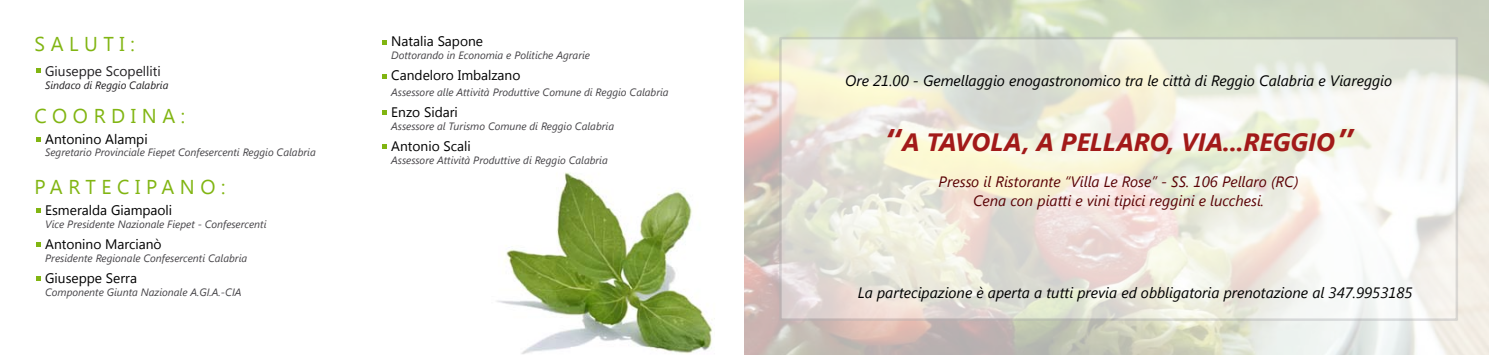
<style>
.page{position:relative;width:1489px;height:355px;background:#fff}
.page>*{position:absolute;margin:0;border:0;box-sizing:border-box;transform-origin:0 0}
.t1{font:italic 700 25px "Segoe UI";color:#a21a19}
.t2{font:20px "Segoe UI";letter-spacing:.28em;color:#81b512}
.t3{font:italic 15px "Segoe UI";color:#000}
.t4{font:italic 15px/18px "Segoe UI";color:#5a0205;text-align:center}
.t5{font:13.75px "Segoe UI";color:#000}
.t6{font:13.75px "Segoe UI";color:#201e21}
.t7{font:italic 10.62px "Segoe UI";color:#454347}
.t8{font:italic 10.62px "Segoe UI";color:#201e21}
.s1{font-size:37.5px}
</style>
<div class="page">
<img style="left:744px;top:0;width:744px;height:354px">
<svg style="left:779px;top:37px;width:678px;height:283px"></svg>
<img style="left:497px;top:172px;width:218px;height:182px">
<svg style="left:37px;top:68px;width:4px;height:4px"></svg>
<svg style="left:37px;top:137px;width:4px;height:4px"></svg>
<svg style="left:37px;top:208px;width:4px;height:4px"></svg>
<svg style="left:37px;top:242px;width:4px;height:4px"></svg>
<svg style="left:37px;top:276px;width:4px;height:4px"></svg>
<svg style="left:382px;top:40px;width:4px;height:4px"></svg>
<svg style="left:382px;top:111px;width:4px;height:4px"></svg>
<svg style="left:382px;top:144px;width:4px;height:4px"></svg>
<svg style="left:382px;top:74px;width:4px;height:4px"></svg>
<h2 class="t2" style="left:35px;top:30px;width:102px">Sal uti:</h2>
<p class="t6" style="left:45px;top:61px;width:117px">Giuseppe Scopelliti</p>
<p class="t8" style="left:45px;top:77px;width:125px">Sindaco di Reggio Calabria</p>
<h2 class="t2" style="left:35px;top:101px;width:152px">Coordina:</h2>
<p class="t5" style="left:45px;top:129px;width:104px">Antonino Alampi</p>
<p class="t7" style="left:45px;top:145px;width:272px">Segretario Provinciale Fiepet Confesercenti Reggio Calabria</p>
<h2 class="t2" style="left:35px;top:173px;width:97px">Partecip</h2>
<h2 class="t2" style="left:161px;top:173px;width:66px">ano:</h2>
<p class="t5" style="left:45px;top:200px;width:129px">Esmeralda Giampaoli</p>
<p class="t7" style="left:45px;top:216px;width:223px">Vice Presidente Nazionale Fiepet - Confesercenti</p>
<p class="t5" style="left:45px;top:234px;width:118px">Antonino Marcianò</p>
<p class="t7" style="left:45px;top:250px;width:203px">Presidente Regionale Confesercenti Calabria</p>
<p class="t5" style="left:45px;top:268px;width:93px">Giuseppe Serra</p>
<p class="t7" style="left:45px;top:284px;width:198px">Componente Giunta Nazionale A.GI.A.-CIA</p>
<p class="t5" style="left:391px;top:32px;width:93px">Natalia Sapone</p>
<p class="t7" style="left:391px;top:48px;width:200px">Dottorando in Economia e Politiche Agrarie</p>
<p class="t5" style="left:391px;top:66px;width:131px">Candeloro Imbalzano</p>
<p class="t7" style="left:391px;top:84px;width:279px">Assessore alle Attività Produttive Comune di Reggio Calabria</p>
<p class="t5" style="left:391px;top:102px;width:68px">Enzo Sidari</p>
<p class="t7" style="left:391px;top:118px;width:224px">Assessore al Turismo Comune di Reggio Calabria</p>
<p class="t5" style="left:391px;top:136px;width:81px">Antonio Scali</p>
<p class="t7" style="left:391px;top:152px;width:218px">Assessore Attività Produttive di Reggio Calabria</p>
<h3 class="t3" style="left:845px;top:70px;width:548px">Ore 21.00 - Gemellaggio enogastronomico tra le città di Reggio Calabria e Viareggio</h3>
<h1 class="t1" style="left:883px;top:124px;width:471px"><span class="s1">“</span>A TAVOLA, A PELLARO, VIA...REGGIO<span class="s1">”</span></h1>
<h3 class="t4" style="left:938px;top:172px;width:362px">Presso il Ristorante “Villa Le Rose” - SS. 106 Pellaro (RC)<br>Cena con piatti e vini tipici reggini e lucchesi.</h3>
<h3 class="t3" style="left:858px;top:282px;width:556px">La partecipazione è aperta a tutti previa ed obbligatoria prenotazione al 347.9953185</h3>
</div>
